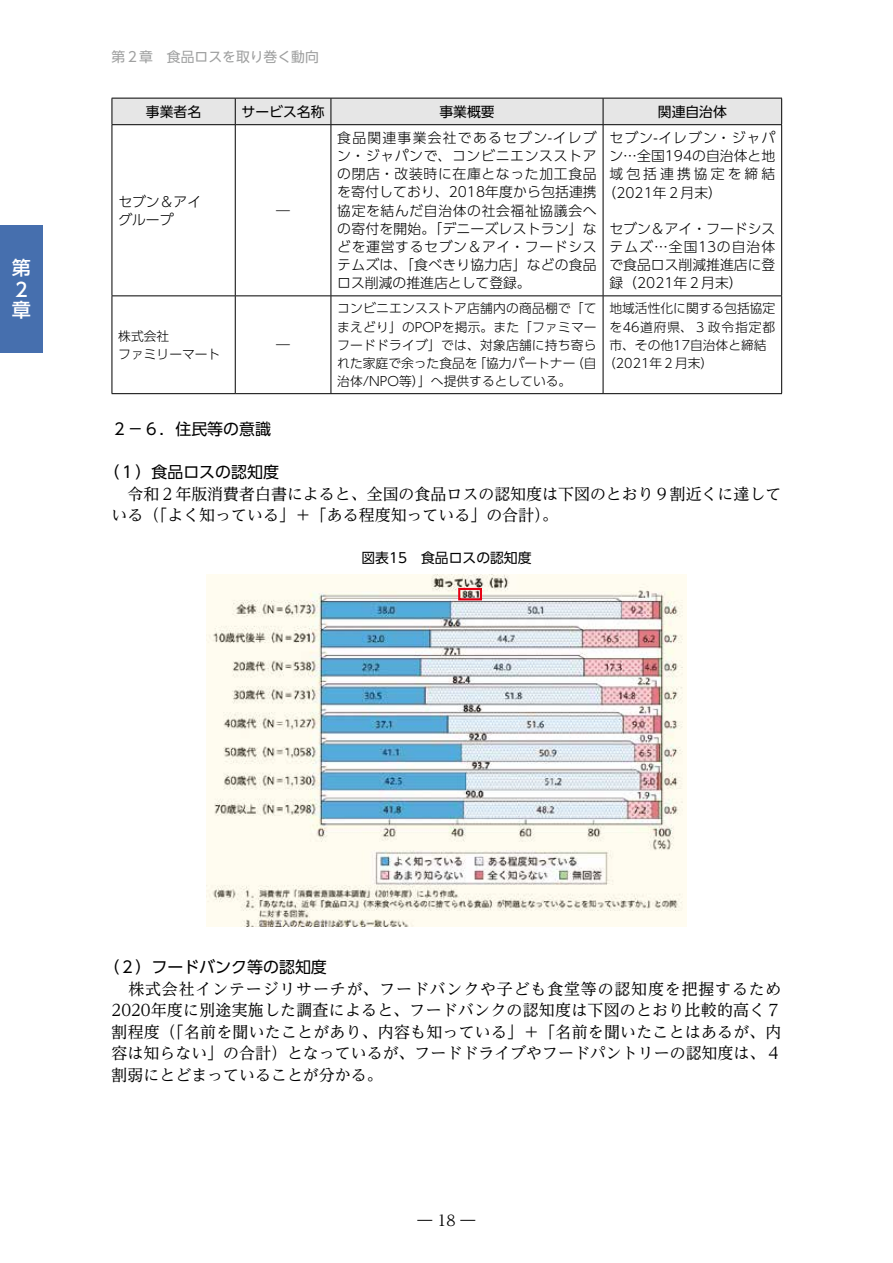
<style>
.page{position:relative;width:893px;height:1263px;background:#fff}
.page>*{position:absolute;margin:0;border:0;box-sizing:border-box;transform-origin:0 0}
.t1{font:500 19.2px/21px "UD Shin Go NT Pro";color:#fff}
.t2{font:15.9px/21.6px "UD Reimin Pro";color:#000}
.t3{font:15.9px "UD Shin Go Pro";color:#000}
.t4{font:14.85px "UD Reimin Pro";color:#000}
.t5{font:300 13.8px/18.1px "UD Shin Go Pro";letter-spacing:.045em;color:#000}
.t6{font:300 13.8px/18.1px "UD Shin Go Pro";letter-spacing:.015em;color:#000;text-align:justify}
.t7{font:13.8px "UD Shin Go Pro";color:#000}
.t8{font:13.8px "UD Shin Go NT Pro";color:#9fa0a0}
.t9{font:300 12.75px/18.1px "UD Shin Go Pro";color:#000}
.t10{font:300 12.75px "UD Shin Go Pro";letter-spacing:.075em;color:#000}
</style>
<div class="page">
<div style="left:0;top:225px;width:43px;height:128px;background:#466fae"></div>
<div style="left:112px;top:98px;width:670px;height:26px;background:#e6e6e6"></div>
<hr style="left:112px;top:124px;width:123px;height:1px;background:#000">
<hr style="left:112px;top:125px;width:1px;height:171px;background:#000">
<hr style="left:235px;top:124px;width:96px;height:1px;background:#000">
<hr style="left:235px;top:125px;width:1px;height:171px;background:#000">
<hr style="left:331px;top:124px;width:272px;height:1px;background:#000">
<hr style="left:331px;top:125px;width:1px;height:171px;background:#000">
<hr style="left:603px;top:124px;width:179px;height:1px;background:#000">
<hr style="left:603px;top:125px;width:1px;height:171px;background:#000">
<hr style="left:781px;top:125px;width:1px;height:171px;background:#000">
<hr style="left:112px;top:296px;width:123px;height:1px;background:#000">
<hr style="left:112px;top:296px;width:1px;height:97px;background:#000">
<hr style="left:235px;top:296px;width:96px;height:1px;background:#000">
<hr style="left:235px;top:296px;width:1px;height:97px;background:#000">
<hr style="left:331px;top:296px;width:272px;height:1px;background:#000">
<hr style="left:331px;top:296px;width:1px;height:97px;background:#000">
<hr style="left:603px;top:296px;width:179px;height:1px;background:#000">
<hr style="left:603px;top:296px;width:1px;height:97px;background:#000">
<hr style="left:781px;top:296px;width:1px;height:97px;background:#000">
<hr style="left:112px;top:393px;width:123px;height:1px;background:#000">
<hr style="left:235px;top:393px;width:96px;height:1px;background:#000">
<hr style="left:331px;top:393px;width:272px;height:1px;background:#000">
<hr style="left:603px;top:393px;width:179px;height:1px;background:#000">
<img style="left:207px;top:574px;width:479px;height:353px">
<div style="left:458px;top:588px;width:24px;height:12px;border:2px solid #e60012"></div>
<p class="t1" style="left:12px;top:257px;width:20px">第<br>２章</p>
<p class="t8" style="left:112px;top:46px;width:209px">第２章　食品ロスを取り巻く動向</p>
<p class="t7" style="left:146px;top:100px;width:57px">事業者名</p>
<p class="t7" style="left:242px;top:100px;width:84px">サービス名称</p>
<p class="t7" style="left:439px;top:100px;width:57px">事業概要</p>
<p class="t7" style="left:658px;top:100px;width:71px">関連自治体</p>
<p class="t6" style="left:118px;top:192px;width:84px">セブン＆アイグループ</p>
<p class="t9" style="left:118px;top:326px;width:104px">株式会社<br>ファミリーマート</p>
<p class="t6" style="left:276px;top:201px;width:15px">―</p>
<p class="t6" style="left:276px;top:335px;width:15px">―</p>
<p class="t5" style="left:337px;top:128px;width:386px">食品関連事業会社であるセブン-イレブ<br>ン・ジャパンで、コンビニエンスストア<br>の閉店・改装時に在庫となった加工食品<br>を寄付しており、2018年度から包括連携（2021年２月末）協定を結んだ自治体の社会福祉協議会へ<br>の寄付を開始。「デニーズレストラン」な<br>どを運営するセブン＆アイ・フードシス<br>テムズは、「食べきり協力店」などの食品<br>ロス削減の推進店として登録。</p>
<p class="t6" style="left:609px;top:128px;width:167px">セブン-イレブン・ジャパン…全国194の自治体と地域包括連携協定を締結</p>
<p class="t6" style="left:609px;top:219px;width:167px">セブン＆アイ・フードシステムズ…全国13の自治体で食品ロス削減推進店に登録（2021年２月末）</p>
<p class="t9" style="left:337px;top:299px;width:261px;text-align:justify">コンビニエンスストア店舗内の商品棚で「てまえどり」のPOPを掲示。また「ファミマーフードドライブ」では、対象店舗に持ち寄られた家庭で余った食品を「協力パートナー（自治体/NPO等）」へ提供するとしている。</p>
<p class="t9" style="left:609px;top:299px;width:167px">地域活性化に関する包括協定</p>
<p class="t10" style="left:609px;top:316px;width:167px">を46道府県、３政令指定都</p>
<p class="t9" style="left:609px;top:335px;width:159px">市、その他17自治体と締結</p>
<p class="t9" style="left:603px;top:353px;width:112px">（2021年２月末）</p>
<p class="t3" style="left:112px;top:416px;width:161px">２－６．住民等の意識</p>
<p class="t3" style="left:104px;top:459px;width:177px">（１）食品ロスの認知度</p>
<p class="t2" style="left:112px;top:482px;width:671px">　令和２年版消費者白書によると、全国の食品ロスの認知度は下図のとおり９割近くに達している（「よく知っている」＋「ある程度知っている」の合計）。</p>
<p class="t7" style="left:361px;top:547px;width:172px">図表15　食品ロスの認知度</p>
<p class="t3" style="left:104px;top:954px;width:225px">（２）フードバンク等の認知度</p>
<p class="t2" style="left:112px;top:977px;width:671px;text-align:justify">　株式会社インテージリサーチが、フードバンクや子ども食堂等の認知度を把握するため2020年度に別途実施した調査によると、フードバンクの認知度は下図のとおり比較的高く７割程度（「名前を聞いたことがあり、内容も知っている」＋「名前を聞いたことはあるが、内容は知らない」の合計）となっているが、フードドライブやフードパントリーの認知度は、４割弱にとどまっていることが分かる。</p>
<p class="t4" style="left:418px;top:1208px;width:59px">―18―</p>
</div>
